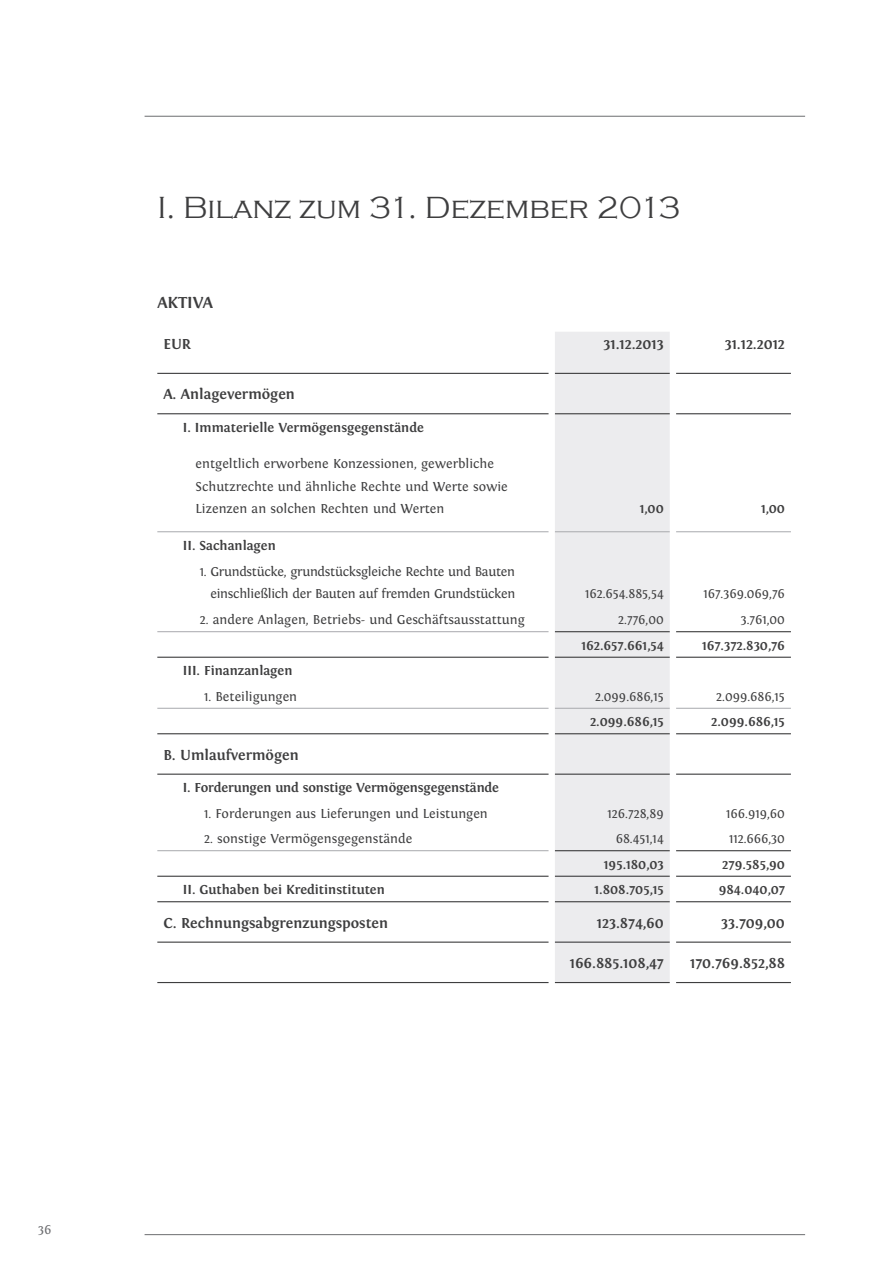
<style>
.page{position:relative;width:893px;height:1263px;background:#fff}
.page>*{position:absolute;margin:0;border:0;box-sizing:border-box;transform-origin:0 0}
.t1{font:300 31.5px "Copperplate Gothic";color:#3e3e3f}
.t2{font:700 16.5px "Fontin";color:#3e3e3f}
.t3{font:700 15px "Fontin";color:#3e3e3f}
.t4{font:13.5px/22.5px "Fontin";color:#3e3e3f}
.t5{font:700 13.5px "Fontin";color:#3e3e3f}
.t6{font:13.5px/22.5px "Fontin";letter-spacing:-.02em;color:#3e3e3f;text-align:right}
.t7{font:13.5px "Fontin";color:#6c6d70}
</style>
<div class="page">
<hr style="left:145px;top:116px;width:660px;height:1px;background:#6c6d70">
<hr style="left:145px;top:1234px;width:660px;height:1px;background:#6c6d70">
<svg style="left:157px;top:372px;width:634px;height:571px"></svg>
<div style="left:555px;top:332px;width:115px;height:650px;background:#ececee"></div>
<hr style="left:157px;top:373px;width:392px;height:1px;background:#3e3e3f">
<hr style="left:555px;top:373px;width:115px;height:1px;background:#3e3e3f">
<hr style="left:676px;top:373px;width:115px;height:1px;background:#3e3e3f">
<hr style="left:157px;top:531px;width:392px;height:1px;background:#a8a9ad">
<hr style="left:157px;top:850px;width:392px;height:1px;background:#a8a9ad">
<hr style="left:676px;top:531px;width:115px;height:1px;background:#a8a9ad">
<hr style="left:157px;top:733px;width:392px;height:1px;background:#3e3e3f">
<hr style="left:555px;top:733px;width:115px;height:1px;background:#3e3e3f">
<hr style="left:676px;top:733px;width:115px;height:1px;background:#3e3e3f">
<hr style="left:157px;top:982px;width:392px;height:1px;background:#3e3e3f">
<hr style="left:555px;top:982px;width:115px;height:1px;background:#3e3e3f">
<hr style="left:676px;top:982px;width:115px;height:1px;background:#3e3e3f">
<hr style="left:157px;top:657px;width:392px;height:1px;background:#3e3e3f">
<hr style="left:157px;top:413px;width:392px;height:1px;background:#3e3e3f">
<hr style="left:555px;top:413px;width:115px;height:1px;background:#3e3e3f">
<hr style="left:676px;top:413px;width:115px;height:1px;background:#3e3e3f">
<hr style="left:157px;top:774px;width:392px;height:1px;background:#3e3e3f">
<hr style="left:555px;top:774px;width:115px;height:1px;background:#3e3e3f">
<hr style="left:676px;top:774px;width:115px;height:1px;background:#3e3e3f">
<hr style="left:157px;top:901px;width:392px;height:1px;background:#3e3e3f">
<hr style="left:555px;top:901px;width:115px;height:1px;background:#3e3e3f">
<hr style="left:676px;top:901px;width:115px;height:1px;background:#3e3e3f">
<hr style="left:157px;top:941px;width:392px;height:2px;background:#3e3e3f">
<hr style="left:555px;top:941px;width:115px;height:2px;background:#3e3e3f">
<hr style="left:676px;top:941px;width:115px;height:2px;background:#3e3e3f">
<hr style="left:555px;top:531px;width:115px;height:1px;background:#a8a9ad">
<hr style="left:157px;top:631px;width:392px;height:1px;background:#a8a9ad">
<hr style="left:157px;top:708px;width:392px;height:1px;background:#a8a9ad">
<hr style="left:555px;top:708px;width:115px;height:1px;background:#a8a9ad">
<hr style="left:676px;top:708px;width:115px;height:1px;background:#a8a9ad">
<hr style="left:157px;top:876px;width:392px;height:1px;background:#3e3e3f">
<hr style="left:555px;top:631px;width:115px;height:1px;background:#3e3e3f">
<hr style="left:555px;top:657px;width:115px;height:1px;background:#3e3e3f">
<hr style="left:676px;top:631px;width:115px;height:1px;background:#3e3e3f">
<hr style="left:676px;top:657px;width:115px;height:1px;background:#3e3e3f">
<hr style="left:555px;top:850px;width:115px;height:1px;background:#3e3e3f">
<hr style="left:555px;top:876px;width:115px;height:1px;background:#3e3e3f">
<hr style="left:676px;top:850px;width:115px;height:1px;background:#3e3e3f">
<hr style="left:676px;top:876px;width:115px;height:1px;background:#3e3e3f">
<p class="t7" style="left:38px;top:1221px;width:15px">36</p>
<h1 class="t1" style="left:157px;top:190px;width:525px">I. Bilanz zum 31. Dezember 2013</h1>
<p class="t2" style="left:157px;top:293px;width:57px">AKTIVA</p>
<p class="t3" style="left:163px;top:336px;width:29px">EUR</p>
<p class="t3" style="left:603px;top:336px;width:62px">31.12.2013</p>
<p class="t3" style="left:725px;top:336px;width:62px">31.12.2012</p>
<p class="t3" style="left:163px;top:386px;width:133px">A. Anlagevermögen</p>
<p class="t5" style="left:183px;top:420px;width:243px">I. Immaterielle Vermögensgegenstände</p>
<p class="t4" style="left:196px;top:452px;width:314px">entgeltlich erworbene Konzessionen, gewerbliche<br>Schutzrechte und ähnliche Rechte und Werte sowie<br>Lizenzen an solchen Rechten und Werten</p>
<p class="t5" style="left:640px;top:501px;width:25px">1,00</p>
<p class="t5" style="left:761px;top:501px;width:25px">1,00</p>
<p class="t5" style="left:183px;top:538px;width:94px">II. Sachanlagen</p>
<p class="t6" style="left:200px;top:560px;width:317px">1. Grundstücke, grundstücksgleiche Rechte und Bauten einschließlich der Bauten auf fremden Grundstücken</p>
<p class="t4" style="left:585px;top:582px;width:80px">162.654.885,54</p>
<p class="t4" style="left:703px;top:582px;width:83px">167.369.069,76</p>
<p class="t4" style="left:200px;top:608px;width:326px">2. andere Anlagen, Betriebs- und Geschäftsausstattung</p>
<p class="t4" style="left:618px;top:608px;width:47px">2.776,00</p>
<p class="t4" style="left:741px;top:608px;width:46px">3.761,00</p>
<p class="t5" style="left:581px;top:638px;width:84px">162.657.661,54</p>
<p class="t5" style="left:702px;top:638px;width:84px">167.372.830,76</p>
<p class="t5" style="left:183px;top:663px;width:111px">III. Finanzanlagen</p>
<p class="t4" style="left:204px;top:685px;width:95px">1. Beteiligungen</p>
<p class="t4" style="left:595px;top:685px;width:70px">2.099.686,15</p>
<p class="t4" style="left:716px;top:685px;width:70px">2.099.686,15</p>
<p class="t5" style="left:590px;top:714px;width:75px">2.099.686,15</p>
<p class="t5" style="left:711px;top:714px;width:75px">2.099.686,15</p>
<p class="t3" style="left:163px;top:746px;width:137px">B. Umlaufvermögen</p>
<p class="t5" style="left:183px;top:780px;width:318px">I. Forderungen und sonstige Vermögensgegenstände</p>
<p class="t4" style="left:204px;top:802px;width:285px">1. Forderungen aus Lieferungen und Leistungen</p>
<p class="t4" style="left:608px;top:802px;width:58px">126.728,89</p>
<p class="t4" style="left:726px;top:802px;width:60px">166.919,60</p>
<p class="t4" style="left:204px;top:827px;width:210px">2. sonstige Vermögensgegenstände</p>
<p class="t4" style="left:616px;top:827px;width:49px">68.451,14</p>
<p class="t4" style="left:729px;top:827px;width:57px">112.666,30</p>
<p class="t5" style="left:604px;top:856px;width:61px">195.180,03</p>
<p class="t5" style="left:722px;top:856px;width:64px">279.585,90</p>
<p class="t5" style="left:183px;top:882px;width:204px">II. Guthaben bei Kreditinstituten</p>
<p class="t5" style="left:595px;top:882px;width:71px">1.808.705,15</p>
<p class="t5" style="left:719px;top:882px;width:68px">984.040,07</p>
<p class="t3" style="left:163px;top:914px;width:226px">C. Rechnungsabgrenzungsposten</p>
<p class="t3" style="left:597px;top:914px;width:68px">123.874,60</p>
<p class="t3" style="left:721px;top:914px;width:65px">33.709,00</p>
<p class="t3" style="left:570px;top:955px;width:95px">166.885.108,47</p>
<p class="t3" style="left:690px;top:955px;width:96px">170.769.852,88</p>
</div>
